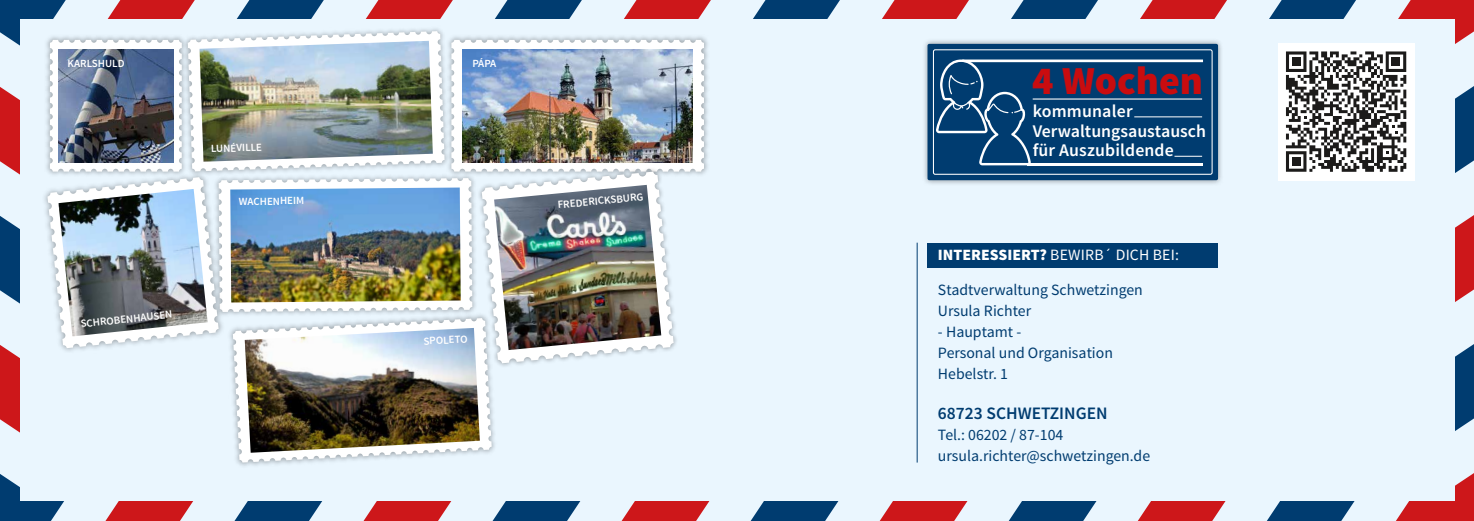
<style>
.page{position:relative;width:1474px;height:521px;background:#fff}
.page>*{position:absolute;margin:0;border:0;box-sizing:border-box;transform-origin:0 0}
.t1{font:900 39.73px "Source Sans Pro";color:#c90c0f}
.t2{font:600 17.85px/19.4px "Source Sans Pro";letter-spacing:.01em;color:#fff}
.t3{font:600 17.5px "Source Sans Pro";color:#003c70}
.t4{font:15.75px/21px "Source Sans Pro";color:#003c70}
.t5{font:15.75px "Source Sans Pro";letter-spacing:.01em;color:#fff}
.t6{font:600 10.85px "Source Sans Pro";color:#fff}
.s1{font-weight:900}
</style>
<div class="page">
<svg style="left:234px;top:501px;width:95px;height:20px;background:#32648e"></svg>
<svg style="left:745px;top:0;width:95px;height:20px;background:#3b6b94"></svg>
<svg style="left:750px;top:501px;width:95px;height:20px;background:#32648e"></svg>
<svg style="left:487px;top:0;width:95px;height:20px;background:#3b6b94"></svg>
<svg style="left:492px;top:501px;width:95px;height:20px;background:#32648e"></svg>
<svg style="left:1003px;top:0;width:95px;height:20px;background:#3b6b94"></svg>
<svg style="left:1008px;top:501px;width:95px;height:20px;background:#32648e"></svg>
<svg style="left:1266px;top:501px;width:94px;height:20px;background:#30628d"></svg>
<svg style="left:105px;top:501px;width:95px;height:20px;background:#d3474b"></svg>
<svg style="left:363px;top:501px;width:95px;height:20px;background:#d3474b"></svg>
<svg style="left:0;top:474px;width:71px;height:47px;background:#2f618c"></svg>
<svg style="left:1453px;top:215px;width:20px;height:95px;background:#d5585d"></svg>
<svg style="left:1453px;top:344px;width:20px;height:95px;background:#447299"></svg>
<svg style="left:874px;top:0;width:95px;height:20px;background:#d44f54"></svg>
<svg style="left:879px;top:501px;width:95px;height:20px;background:#d3474b"></svg>
<svg style="left:616px;top:0;width:95px;height:20px;background:#d44f54"></svg>
<svg style="left:621px;top:501px;width:95px;height:20px;background:#d3474b"></svg>
<svg style="left:1132px;top:0;width:95px;height:20px;background:#d44f54"></svg>
<svg style="left:1137px;top:501px;width:94px;height:20px;background:#d34549"></svg>
<svg style="left:1395px;top:473px;width:78px;height:48px;background:#d1393d"></svg>
<div style="left:20px;top:20px;width:1433px;height:481px;background:#eaf6fe"></div>
<hr style="left:916px;top:243px;width:1px;height:219px;background:#003c70">
<svg style="left:1261px;top:0;width:212px;height:181px"></svg>
<div style="left:1291px;top:57px;width:9px;height:9px;background:#1c1b1a"></div>
<div style="left:1391px;top:57px;width:9px;height:9px;background:#1c1b1a"></div>
<div style="left:1291px;top:157px;width:9px;height:9px;background:#1c1b1a"></div>
<div style="left:922px;top:38px;width:301px;height:148px;background:#000;opacity:.39"></div>
<div style="left:927px;top:44px;width:290px;height:136px;background:#003c70;border-radius:2px"></div>
<div style="left:932px;top:49px;width:280px;height:126px;border:1px solid #fff;border-radius:2px"></div>
<svg style="left:936px;top:60px;width:266px;height:105px"></svg>
<div style="left:445px;top:34px;width:264px;height:144px;background:#000;opacity:.39"></div>
<svg style="left:480px;top:40px;width:224px;height:132px;background:#ededee"></svg>
<img style="left:480px;top:49px;width:212px;height:113px">
<div style="left:227px;top:312px;width:270px;height:156px;background:#000;opacity:.39"></div>
<svg style="left:233px;top:369px;width:258px;height:93px"></svg>
<img style="left:0;top:0;width:480px;height:453px">
<img style="left:58px;top:189px;width:150px;height:147px">
<div style="left:476px;top:166px;width:203px;height:203px;background:#000;opacity:.39"></div>
<svg style="left:482px;top:172px;width:191px;height:191px"></svg>
<img style="left:494px;top:185px;width:167px;height:165px">
<div style="left:927px;top:243px;width:290px;height:24px;background:#003c70"></div>
<p class="t6" style="left:68px;top:57px;width:58px">KARLSHULD</p>
<p class="t6" style="left:211px;top:142px;width:53px;rotate:-2deg">LUNÉVILLE</p>
<p class="t6" style="left:238px;top:195px;width:67px;rotate:-1deg">WACHENHEIM</p>
<p class="t6" style="left:80px;top:317px;width:94px;rotate:-6deg">SCHROBENHAUSEN</p>
<p class="t6" style="left:472px;top:57px;width:26px">PÁPA</p>
<p class="t6" style="left:423px;top:334px;width:46px;rotate:-3deg">SPOLETO</p>
<p class="t6" style="left:557px;top:197px;width:87px;rotate:-5deg">FREDERICKSBURG</p>
<h1 class="t1" style="left:1032px;top:55px;width:172px">4 Wochen</h1>
<p class="t2" style="left:1032px;top:102px;width:175px">kommunaler<br>Verwaltungsaustausch für Auszubildende</p>
<p class="t5" style="left:938px;top:245px;width:242px"><span class="s1">INTERESSIERT?</span> BEWIRB´ DICH BEI:</p>
<p class="t4" style="left:938px;top:279px;width:206px">Stadtverwaltung Schwetzingen<br>Ursula Richter</p>
<p class="t4" style="left:938px;top:321px;width:176px">- Hauptamt -<br>Personal und Organisation<br>Hebelstr. 1</p>
<p class="t3" style="left:938px;top:402px;width:171px">68723 SCHWETZINGEN</p>
<p class="t4" style="left:938px;top:424px;width:214px">Tel.: 06202 / 87-104 ursula.richter@schwetzingen.de</p>
</div>
